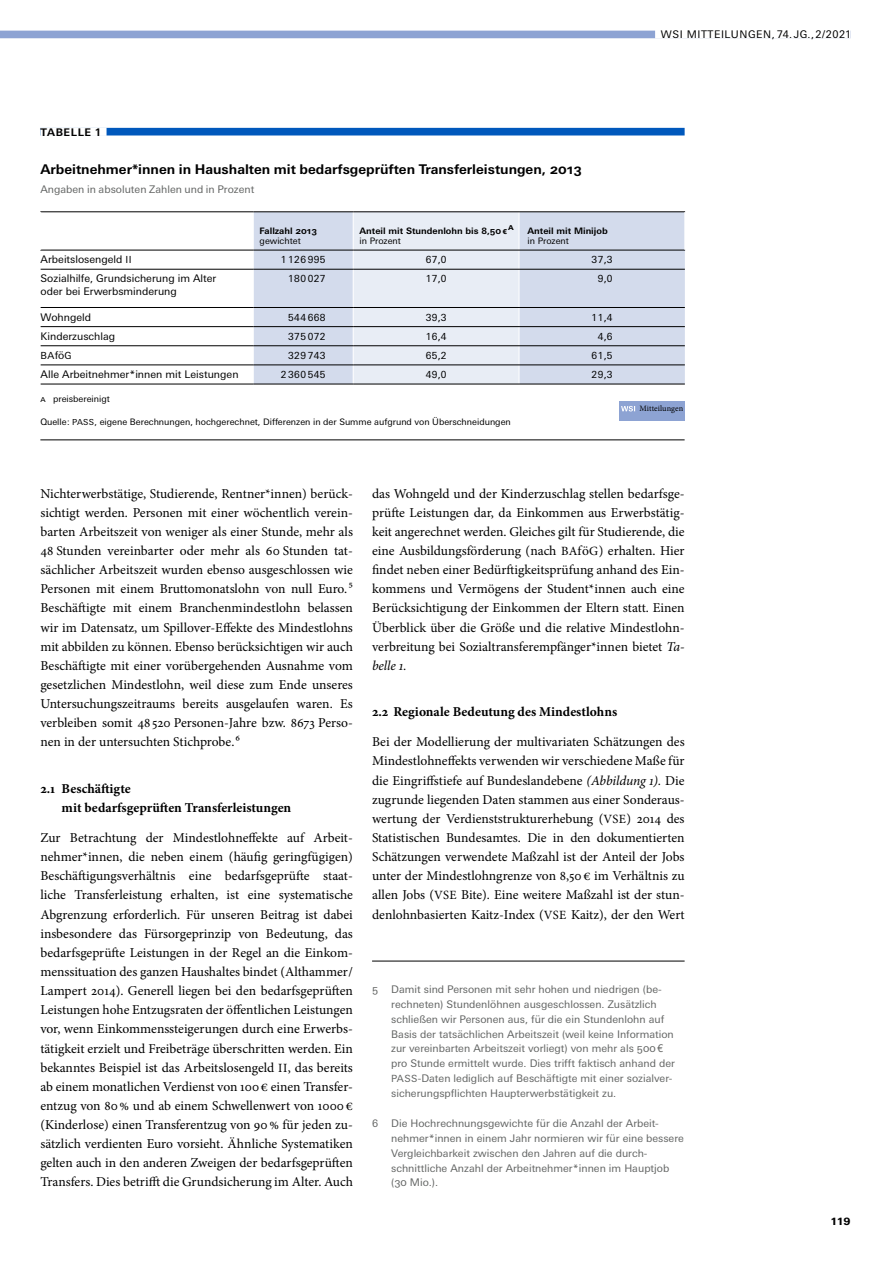
<style>
.page{position:relative;width:893px;height:1263px;background:#fff}
.page>*{position:absolute;margin:0;border:0;box-sizing:border-box;transform-origin:0 0}
.t1{font:13.5px/19.2px "Minion Pro";color:#000;text-align:justify}
.t2{font:700 13.5px/19.2px "Minion Pro";color:#000}
.t3{font:700 13.35px "Univers Next Pro";color:#000}
.t4{font:10.5px/14.9px "Univers Next Pro";color:#626463}
.t5{font:10.5px/12.8px "Univers Next Pro";color:#000}
.t6{font:10.5px "Univers Next Pro";letter-spacing:.05em;color:#000}
.t7{font:700 10.5px "Univers Next Pro";letter-spacing:.05em;color:#000}
.t8{font:9.75px "Univers Next Pro";letter-spacing:.04em;color:#000}
.t9{font:9px "Univers Next Pro";color:#000}
.t10{font:700 9px "Univers Next Pro";color:#000}
.t11{font:8.25px "Minion Pro";letter-spacing:.005em;color:#000}
.s1{font-size:9.75px}
.s2{font-size:10.5px}
.s3{font-size:8.25px}
.s4{font-size:12.6px}
.s5{font-style:italic}
.s6{font-size:9.9px}
</style>
<div class="page">
<div style="left:0;top:31px;width:850px;height:7px;background:#8da3d3"></div>
<div style="left:655px;top:30px;width:195px;height:8px;background:#fff"></div>
<hr style="left:372px;top:961px;width:313px;height:1px;background:#000">
<div style="left:40px;top:128px;width:645px;height:7px;background:#0058bc"></div>
<div style="left:40px;top:127px;width:67px;height:9px;background:#fff"></div>
<hr style="left:40px;top:440px;width:645px;height:1px;background:#000">
<div style="left:254px;top:213px;width:431px;height:171px;background:#d3dbec"></div>
<div style="left:353px;top:213px;width:167px;height:171px;background:#e8edf5"></div>
<hr style="left:41px;top:269px;width:212px;height:1px;background:#000">
<hr style="left:253px;top:269px;width:100px;height:1px;background:#000">
<hr style="left:353px;top:269px;width:166px;height:1px;background:#000">
<hr style="left:519px;top:269px;width:166px;height:1px;background:#000">
<hr style="left:41px;top:307px;width:212px;height:1px;background:#000">
<hr style="left:253px;top:307px;width:100px;height:1px;background:#000">
<hr style="left:353px;top:307px;width:166px;height:1px;background:#000">
<hr style="left:519px;top:307px;width:166px;height:1px;background:#000">
<hr style="left:41px;top:326px;width:212px;height:1px;background:#000">
<hr style="left:253px;top:326px;width:100px;height:1px;background:#000">
<hr style="left:353px;top:326px;width:166px;height:1px;background:#000">
<hr style="left:519px;top:326px;width:166px;height:1px;background:#000">
<hr style="left:41px;top:345px;width:212px;height:1px;background:#000">
<hr style="left:253px;top:345px;width:100px;height:1px;background:#000">
<hr style="left:353px;top:345px;width:166px;height:1px;background:#000">
<hr style="left:519px;top:345px;width:166px;height:1px;background:#000">
<hr style="left:41px;top:365px;width:212px;height:1px;background:#000">
<hr style="left:253px;top:365px;width:100px;height:1px;background:#000">
<hr style="left:353px;top:365px;width:166px;height:1px;background:#000">
<hr style="left:519px;top:365px;width:166px;height:1px;background:#000">
<hr style="left:41px;top:384px;width:212px;height:1px;background:#000">
<hr style="left:253px;top:384px;width:100px;height:1px;background:#000">
<hr style="left:353px;top:384px;width:166px;height:1px;background:#000">
<hr style="left:519px;top:384px;width:166px;height:1px;background:#000">
<hr style="left:40px;top:212px;width:213px;height:1px;background:#000">
<hr style="left:253px;top:212px;width:100px;height:1px;background:#000">
<hr style="left:353px;top:212px;width:166px;height:1px;background:#000">
<hr style="left:519px;top:212px;width:166px;height:1px;background:#000">
<hr style="left:40px;top:250px;width:213px;height:1px;background:#000">
<hr style="left:253px;top:250px;width:100px;height:1px;background:#000">
<hr style="left:353px;top:250px;width:166px;height:1px;background:#000">
<hr style="left:519px;top:250px;width:166px;height:1px;background:#000">
<hr style="left:40px;top:212px;width:1px;height:38px;background:#fff">
<div style="left:619px;top:402px;width:66px;height:19px;background:#8da3d3"></div>
<svg style="left:621px;top:406px;width:14px;height:5px"></svg>
<p class="t5" style="left:661px;top:28px;width:48px">WSI MITTE</p>
<p class="t6" style="left:721px;top:29px;width:131px">ILU NGEN, 74.JG.,2/2021</p>
<p class="t7" style="left:40px;top:125px;width:62px">TABELLE 1</p>
<p class="t3" style="left:40px;top:161px;width:543px">Arbeitnehmer*innen in Haushalten mit bedarfsgeprüften Transferleistungen, 2013</p>
<p class="t4" style="left:40px;top:182px;width:215px">Angaben in absoluten Zahlen und in Prozent</p>
<p class="t10" style="left:260px;top:226px;width:59px">Fallzahl 2013</p>
<p class="t9" style="left:260px;top:235px;width:43px">gewichtet</p>
<p class="t10" style="left:508px;top:221px;width:7px">A</p>
<p class="t10" style="left:360px;top:226px;width:149px">Anteil mit Stundenlohn bis 8,50€</p>
<p class="t10" style="left:527px;top:226px;width:82px">Anteil mit Minijob</p>
<p class="t9" style="left:527px;top:235px;width:43px">in Prozent</p>
<p class="t9" style="left:360px;top:235px;width:43px">in Prozent</p>
<p class="t5" style="left:41px;top:253px;width:93px">Arbeitslosengeld <span class="s1">II</span></p>
<p class="t8" style="left:281px;top:254px;width:46px">1 126 995</p>
<p class="t8" style="left:426px;top:254px;width:22px">67<span class="s2">,</span>0</p>
<p class="t8" style="left:592px;top:254px;width:22px">37<span class="s2">,</span>3</p>
<p class="t5" style="left:41px;top:272px;width:177px">Sozialhilfe, Grundsicherung im Alter oder bei Erwerbsminderung</p>
<p class="t8" style="left:288px;top:273px;width:39px">180 027</p>
<p class="t8" style="left:426px;top:273px;width:22px">17<span class="s2">,</span>0</p>
<p class="t8" style="left:598px;top:273px;width:16px">9<span class="s2">,</span>0</p>
<p class="t5" style="left:41px;top:311px;width:52px">Wohngeld</p>
<p class="t8" style="left:288px;top:312px;width:39px">544 668</p>
<p class="t8" style="left:426px;top:312px;width:22px">39<span class="s2">,</span>3</p>
<p class="t8" style="left:592px;top:312px;width:22px">11<span class="s2">,</span>4</p>
<p class="t5" style="left:41px;top:330px;width:76px">Kinderzuschlag</p>
<p class="t8" style="left:288px;top:331px;width:39px">375 072</p>
<p class="t8" style="left:426px;top:331px;width:22px">16<span class="s2">,</span>4</p>
<p class="t8" style="left:598px;top:331px;width:16px">4<span class="s2">,</span>6</p>
<p class="t8" style="left:41px;top:350px;width:32px">BA<span class="s2">fö</span>G</p>
<p class="t8" style="left:288px;top:350px;width:39px">329 743</p>
<p class="t8" style="left:426px;top:350px;width:22px">65<span class="s2">,</span>2</p>
<p class="t8" style="left:592px;top:350px;width:22px">61<span class="s2">,</span>5</p>
<p class="t5" style="left:41px;top:368px;width:199px">Alle Arbeitnehmer*innen mit Leistungen</p>
<p class="t8" style="left:281px;top:369px;width:46px">2 360 545</p>
<p class="t8" style="left:426px;top:369px;width:22px">49<span class="s2">,</span>0</p>
<p class="t8" style="left:592px;top:369px;width:22px">29<span class="s2">,</span>3</p>
<p class="t9" style="left:40px;top:393px;width:71px">a preisbereinigt</p>
<p class="t9" style="left:40px;top:417px;width:472px">Quelle: <span class="s3">PASS</span>, eigene Berechnungen, hochgerechnet, Differenzen in der Summe aufgrund von Überschneidungen</p>
<p class="t11" style="left:640px;top:403px;width:45px">Mitteilungen</p>
<p class="t1" style="left:40px;top:484px;width:314px">Nichterwerbstätige, Studierende, Rentner*innen) berück&shy;sichtigt werden. Personen mit einer wöchentlich verein&shy;barten Arbeitszeit von weniger als einer Stunde, mehr als 48 Stunden vereinbarter oder mehr als 60 Stunden tat&shy;sächlicher Arbeitszeit wurden ebenso ausgeschlossen wie Personen mit einem Bruttomonatslohn von null Euro. 5<br>Beschäftigte mit einem Branchenmindestlohn belassen wir im Datensatz, um Spillover-Effekte des Mindestlohns mit abbilden zu können. Ebenso berücksichtigen wir auch Beschäftigte mit einer vorübergehenden Ausnahme vom gesetzlichen Mindestlohn, weil diese zum Ende unseres Untersuchungszeitraums bereits ausgelaufen waren. Es verbleiben somit 48 520 Personen-Jahre bzw. 8673 Perso&shy;nen in der untersuchten Stichprobe. 6</p>
<p class="t2" style="left:62px;top:778px;width:231px;text-indent:-21px">2.1 Beschäftigte<br>mit bedarfsgeprüften Transferleistungen</p>
<p class="t1" style="left:40px;top:828px;width:314px">Zur Betrachtung der Mindestlohneffekte auf Arbeit&shy;nehmer*innen, die neben einem (häufig geringfügigen)<br>Beschäftigungsverhältnis eine bedarfsgeprüfte staat&shy;liche Transferleistung erhalten, ist eine systematische Abgrenzung erforderlich. Für unseren Beitrag ist dabei insbesondere das Fürsorgeprinzip von Bedeutung, das bedarfsgeprüfte Leistungen in der Regel an die Einkom&shy;menssituation des ganzen Haushaltes bindet (Althammer/ Lampert 2014). Generell liegen bei den bedarfsgeprüften Leistungen hohe Entzugsraten der öffentlichen Leistungen vor, wenn Einkommenssteigerungen durch eine Erwerbs&shy;tätigkeit erzielt und Freibeträge überschritten werden. Ein bekanntes Beispiel ist das Arbeitslosengeld <span class="s4">II</span>, das bereits ab einem monatlichen Verdienst von 100€ einen Transfer&shy;entzug von 80% und ab einem Schwellenwert von 1000€ (Kinderlose) einen Transferentzug von 90% für jeden zu&shy;sätzlich verdienten Euro vorsieht. Ähnliche Systematiken gelten auch in den anderen Zweigen der bedarfsgeprüften Transfers. Dies betrifft die Grundsicherung im Alter. Auch</p>
<p class="t1" style="left:372px;top:484px;width:314px">das Wohngeld und der Kinderzuschlag stellen bedarfsge&shy;prüfte Leistungen dar, da Einkommen aus Erwerbstätig&shy;keit angerechnet werden. Gleiches gilt für Studierende, die eine Ausbildungsförderung (nach <span class="s4">BA</span>fö<span class="s4">G</span>) erhalten. Hier findet neben einer Bedürftigkeitsprüfung anhand des Ein&shy;kommens und Vermögens der Student*innen auch eine Berücksichtigung der Einkommen der Eltern statt. Einen Überblick über die Größe und die relative Mindestlohn&shy;verbreitung bei Sozialtransferempfänger*innen bietet <span class="s5">Ta&shy;belle 1.</span></p>
<p class="t2" style="left:372px;top:702px;width:247px">2.2 Regionale Bedeutung des Mindestlohns</p>
<p class="t1" style="left:372px;top:732px;width:314px">Bei der Modellierung der multivariaten Schätzungen des Mindestlohneffekts verwenden wir verschiedene Maße für die Eingriffstiefe auf Bundeslandebene <span class="s5">(Abbildung 1).</span> Die zugrunde liegenden Daten stammen aus einer Sonderaus&shy;wertung der Verdienststrukturerhebung (<span class="s4">VSE</span>) 2014 des Statistischen Bundesamtes. Die in den dokumentierten Schätzungen verwendete Maßzahl ist der Anteil der Jobs unter der Mindestlohngrenze von 8,50€ im Verhältnis zu allen Jobs (<span class="s4">VSE</span> Bite). Eine weitere Maßzahl ist der stun&shy;denlohnbasierten Kaitz-Index (<span class="s4">VSE</span> Kaitz), der den Wert</p>
<p class="t4" style="left:391px;top:982px;width:285px;text-indent:-19px">5 Damit sind Personen mit sehr hohen und niedrigen (be&shy;rechneten) Stundenlöhnen ausgeschlossen. Zusätzlich schließen wir Personen aus, für die ein Stundenlohn auf Basis der tatsächlichen Arbeitszeit (weil keine Information zur vereinbarten Arbeitszeit vorliegt) von mehr als 500€ pro Stunde ermittelt wurde. Dies trifft faktisch anhand der <span class="s6">PASS</span>-Daten lediglich auf Beschäftigte mit einer sozialver&shy;sicherungspflichten Haupterwerbstätigkeit zu.</p>
<p class="t4" style="left:391px;top:1116px;width:294px;text-indent:-19px">6 Die Hochrechnungsgewichte für die Anzahl der Arbeit&shy;nehmer*innen in einem Jahr normieren wir für eine bessere Vergleichbarkeit zwischen den Jahren auf die durch&shy;schnittliche Anzahl der Arbeitnehmer*innen im Hauptjob (30 Mio.).</p>
<p class="t3" style="left:831px;top:1212px;width:21px">119</p>
</div>
